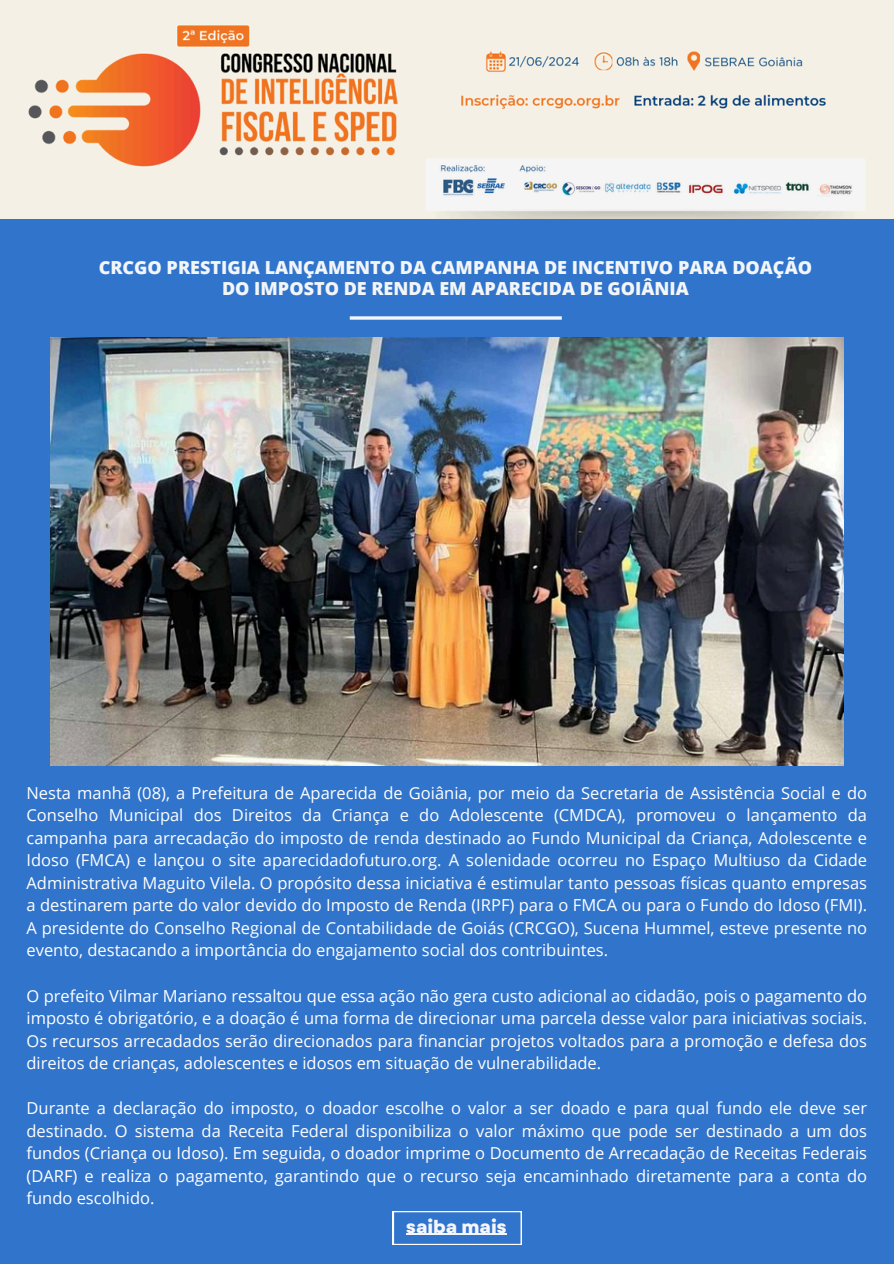
<style>
.page{position:relative;width:894px;height:1264px;background:#fff}
.page>*{position:absolute;margin:0;border:0;box-sizing:border-box;transform-origin:0 0}
.t1{font:800 18px/20.2px "Open Sans";color:#f3f6f8;text-align:center}
.t2{font:800 17.85px "Garet";color:#f6f6fa}
.t3{font:16.5px/22.5px "Open Sans";color:#fff;text-align:justify}
</style>
<div class="page">
<div style="left:0;top:0;width:893px;height:1263px;background:#3174cc"></div>
<svg style="left:349px;top:316px;width:212px;height:4px"></svg>
<img style="left:51px;top:338px;width:792px;height:427px">
<svg style="left:393px;top:1211px;width:128px;height:33px"></svg>
<hr style="left:406px;top:1233px;width:100px;height:1px;background:#f6f6fa">
<img style="left:0;top:0;width:893px;height:218px">
<h2 class="t1" style="left:99px;top:257px;width:714px">CRCGO PRESTIGIA LANÇAMENTO DA CAMPANHA DE INCENTIVO PARA DOAÇÃO<br>DO IMPOSTO DE RENDA EM APARECIDA DE GOIÂNIA</h2>
<p class="t3" style="left:26px;top:781px;width:841px">Nesta manhã (08), a Prefeitura de Aparecida de Goiânia, por meio da Secretaria de Assistência Social e do Conselho Municipal dos Direitos da Criança e do Adolescente (CMDCA), promoveu o lançamento da campanha para arrecadação do imposto de renda destinado ao Fundo Municipal da Criança, Adolescente e Idoso (FMCA) e lançou o site aparecidadofuturo.org. A solenidade ocorreu no Espaço Multiuso da Cidade Administrativa Maguito Vilela. O propósito dessa iniciativa é estimular tanto pessoas físicas quanto empresas a destinarem parte do valor devido do Imposto de Renda (IRPF) para o FMCA ou para o Fundo do Idoso (FMI).<br>A presidente do Conselho Regional de Contabilidade de Goiás (CRCGO), Sucena Hummel, esteve presente no evento, destacando a importância do engajamento social dos contribuintes.</p>
<p class="t3" style="left:26px;top:983px;width:841px">O prefeito Vilmar Mariano ressaltou que essa ação não gera custo adicional ao cidadão, pois o pagamento do imposto é obrigatório, e a doação é uma forma de direcionar uma parcela desse valor para iniciativas sociais.<br>Os recursos arrecadados serão direcionados para financiar projetos voltados para a promoção e defesa dos direitos de crianças, adolescentes e idosos em situação de vulnerabilidade.</p>
<p class="t3" style="left:26px;top:1096px;width:841px">Durante a declaração do imposto, o doador escolhe o valor a ser doado e para qual fundo ele deve ser destinado. O sistema da Receita Federal disponibiliza o valor máximo que pode ser destinado a um dos fundos (Criança ou Idoso). Em seguida, o doador imprime o Documento de Arrecadação de Receitas Federais (DARF) e realiza o pagamento, garantindo que o recurso seja encaminhado diretamente para a conta do fundo escolhido.</p>
<h1 class="t2" style="left:406px;top:1213px;width:102px">saiba mais</h1>
</div>
